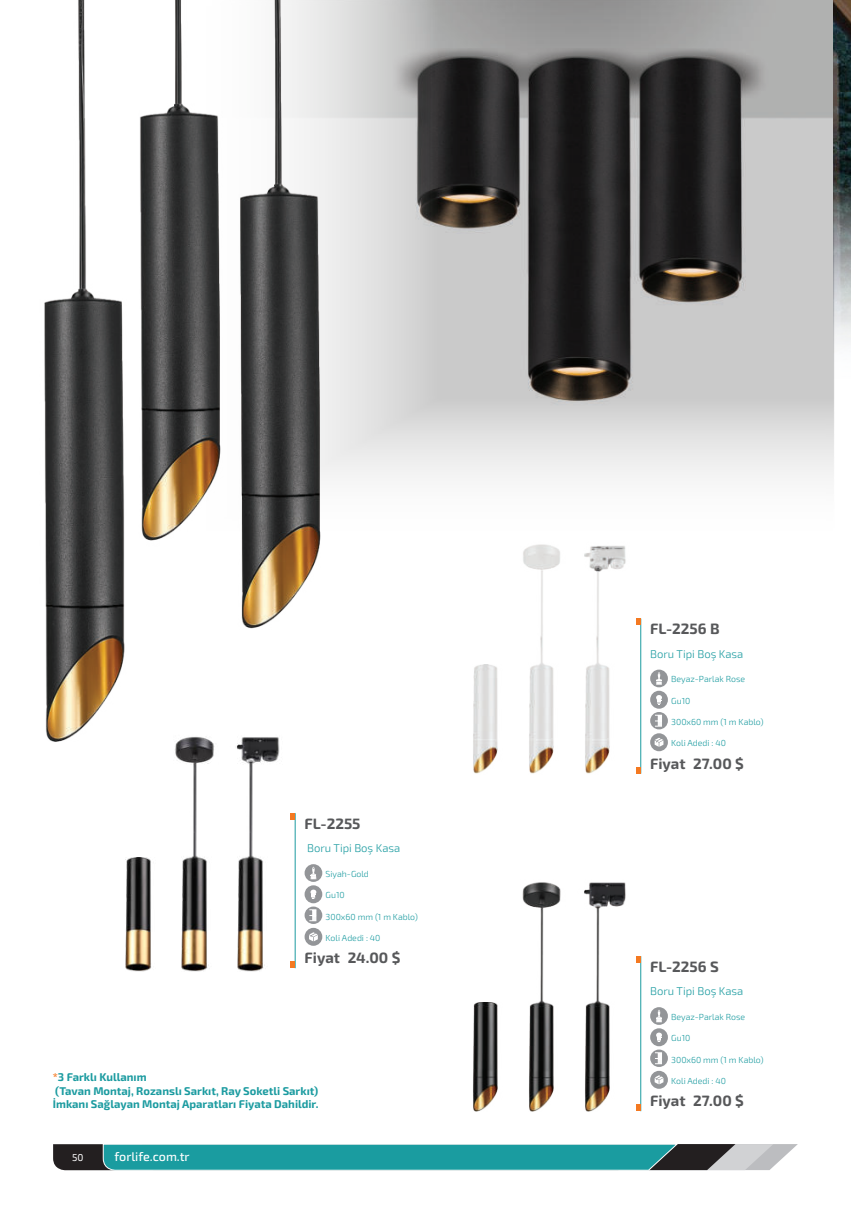
<style>
.page{position:relative;width:851px;height:1205px;background:#fff}
.page>*{position:absolute;margin:0;border:0;box-sizing:border-box;transform-origin:0 0}
.t1{font:700 15px "Exo 2";color:#57585a}
.t2{font:500 12.5px "Exo 2";color:#fff}
.t3{font:700 11.25px/13.8px "Exo 2";color:#1b9ba0}
.t4{font:300 11.25px "Exo 2";color:#1b9ba0}
.t5{font:10px "Exo 2";color:#fff}
.t6{font:300 8.75px "Exo 2";color:#1b9ba0}
.s1{color:#f47921}
</style>
<div class="page">
<svg style="left:53px;top:1144px;width:744px;height:27px;background:#3c9699"></svg>
<img style="left:379px;top:0;width:454px;height:478px">
<img style="left:523px;top:544px;width:37px;height:230px">
<img style="left:584px;top:546px;width:42px;height:228px">
<img style="left:473px;top:664px;width:25px;height:110px">
<hr style="left:640px;top:618px;width:1px;height:155px;background:#1b9ba0">
<svg style="left:636px;top:618px;width:4px;height:7px"></svg>
<svg style="left:636px;top:767px;width:4px;height:6px"></svg>
<div style="left:650px;top:669px;width:17px;height:18px;background:#939598;border-radius:50%"></div>
<svg style="left:656px;top:672px;width:5px;height:13px"></svg>
<div style="left:650px;top:691px;width:17px;height:18px;background:#939598;border-radius:50%"></div>
<svg style="left:656px;top:695px;width:6px;height:10px"></svg>
<div style="left:650px;top:712px;width:17px;height:17px;background:#939598;border-radius:50%"></div>
<svg style="left:655px;top:715px;width:7px;height:12px"></svg>
<div style="left:650px;top:733px;width:17px;height:18px;background:#939598;border-radius:50%"></div>
<svg style="left:654px;top:738px;width:9px;height:9px"></svg>
<img style="left:522px;top:882px;width:39px;height:229px">
<img style="left:584px;top:882px;width:42px;height:229px">
<img style="left:473px;top:1002px;width:25px;height:109px">
<hr style="left:640px;top:956px;width:1px;height:155px;background:#1b9ba0">
<svg style="left:636px;top:956px;width:4px;height:7px"></svg>
<svg style="left:636px;top:1104px;width:4px;height:7px"></svg>
<div style="left:650px;top:1007px;width:17px;height:18px;background:#939598;border-radius:50%"></div>
<svg style="left:656px;top:1010px;width:5px;height:12px"></svg>
<div style="left:650px;top:1028px;width:17px;height:18px;background:#939598;border-radius:50%"></div>
<svg style="left:656px;top:1032px;width:6px;height:10px"></svg>
<div style="left:650px;top:1049px;width:17px;height:18px;background:#939598;border-radius:50%"></div>
<svg style="left:655px;top:1052px;width:7px;height:12px"></svg>
<div style="left:650px;top:1071px;width:17px;height:18px;background:#939598;border-radius:50%"></div>
<svg style="left:654px;top:1075px;width:9px;height:9px"></svg>
<img style="left:125px;top:858px;width:26px;height:113px">
<img style="left:236px;top:737px;width:44px;height:234px">
<img style="left:176px;top:736px;width:39px;height:235px">
<hr style="left:295px;top:813px;width:1px;height:155px;background:#1b9ba0">
<svg style="left:290px;top:813px;width:5px;height:7px"></svg>
<svg style="left:290px;top:961px;width:5px;height:7px"></svg>
<svg style="left:304px;top:864px;width:18px;height:18px"></svg>
<svg style="left:310px;top:867px;width:6px;height:12px"></svg>
<div style="left:304px;top:885px;width:18px;height:18px;background:#939598;border-radius:50%"></div>
<svg style="left:310px;top:889px;width:6px;height:10px"></svg>
<svg style="left:304px;top:906px;width:18px;height:18px"></svg>
<svg style="left:309px;top:909px;width:7px;height:12px"></svg>
<div style="left:304px;top:928px;width:18px;height:18px;background:#939598;border-radius:50%"></div>
<svg style="left:309px;top:932px;width:9px;height:9px"></svg>
<img style="left:44px;top:298px;width:140px;height:458px">
<img style="left:168px;top:0;width:211px;height:642px">
<img style="left:69px;top:0;width:211px;height:555px">
<img style="left:832px;top:0;width:18px;height:393px">
<h1 class="t1" style="left:304px;top:815px;width:57px">FL-2255</h1>
<p class="t4" style="left:307px;top:842px;width:95px">Boru Tipi Boş Kasa</p>
<p class="t6" style="left:325px;top:869px;width:45px">Siyah-Gold</p>
<p class="t6" style="left:325px;top:891px;width:21px">Gu10</p>
<p class="t6" style="left:325px;top:912px;width:94px">300x60 mm (1 m Kablo)</p>
<p class="t6" style="left:325px;top:933px;width:56px">Koli Adedi : 40</p>
<h1 class="t1" style="left:304px;top:950px;width:97px">Fiyat 24.00 $</h1>
<p class="t3" style="left:53px;top:1070px;width:267px"><span class="s1">*</span>3 Farklı Kullanım<br>(Tavan Montaj, Rozanslı Sarkıt, Ray Soketli Sarkıt)<br>İmkanı Sağlayan Montaj Aparatları Fiyata Dahildir.</p>
<p class="t5" style="left:72px;top:1151px;width:13px">50</p>
<h2 class="t2" style="left:114px;top:1149px;width:76px">forlife.com.tr</h2>
<h1 class="t1" style="left:650px;top:620px;width:71px">FL-2256 B</h1>
<p class="t4" style="left:650px;top:648px;width:95px">Boru Tipi Boş Kasa</p>
<p class="t6" style="left:671px;top:675px;width:75px">Beyaz-Parlak Rose</p>
<p class="t6" style="left:671px;top:696px;width:21px">Gu10</p>
<p class="t6" style="left:671px;top:717px;width:94px">300x60 mm (1 m Kablo)</p>
<p class="t6" style="left:671px;top:739px;width:56px">Koli Adedi : 40</p>
<h1 class="t1" style="left:650px;top:755px;width:95px">Fiyat 27.00 $</h1>
<h1 class="t1" style="left:650px;top:958px;width:70px">FL-2256 S</h1>
<p class="t4" style="left:650px;top:985px;width:95px">Boru Tipi Boş Kasa</p>
<p class="t6" style="left:671px;top:1012px;width:75px">Beyaz-Parlak Rose</p>
<p class="t6" style="left:671px;top:1033px;width:21px">Gu10</p>
<p class="t6" style="left:671px;top:1055px;width:94px">300x60 mm (1 m Kablo)</p>
<p class="t6" style="left:671px;top:1076px;width:56px">Koli Adedi : 40</p>
<h1 class="t1" style="left:650px;top:1093px;width:95px">Fiyat 27.00 $</h1>
</div>
